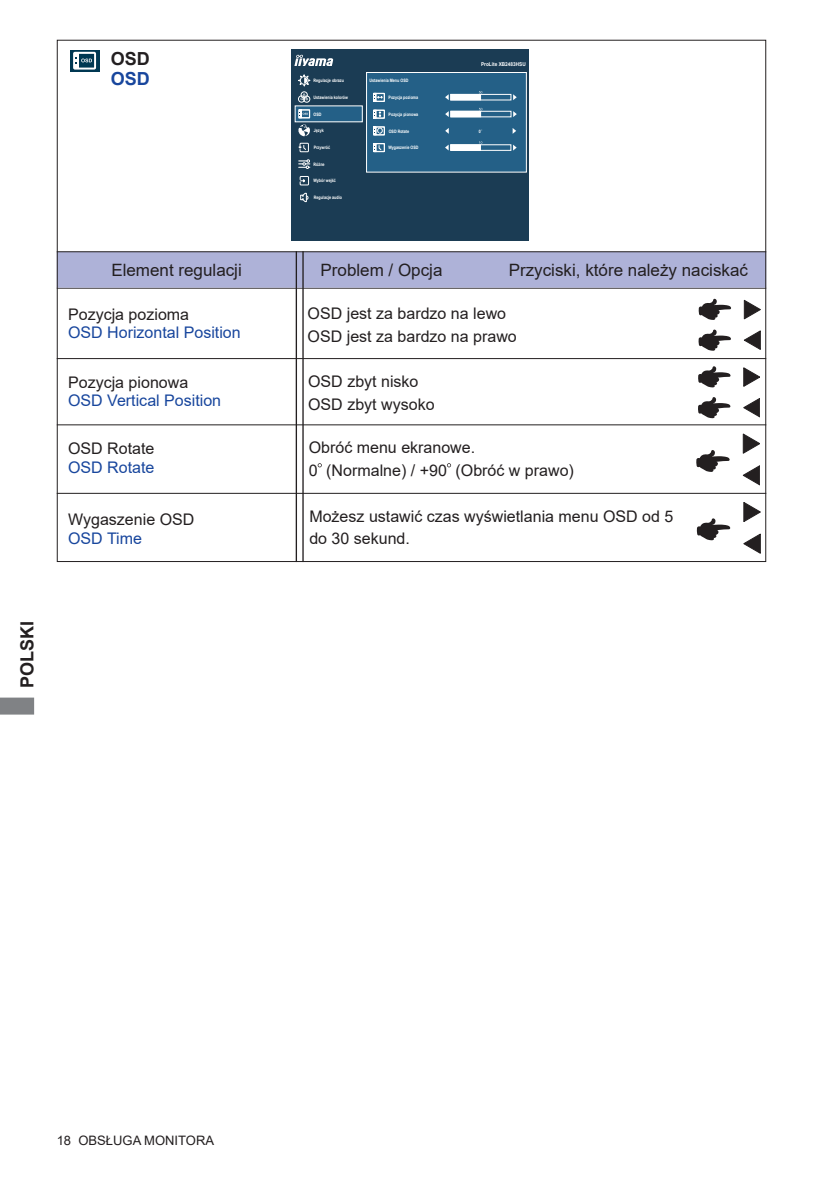
<style>
.page{position:relative;width:840px;height:1191px;background:#fff}
.page>*{position:absolute;margin:0;border:0;box-sizing:border-box;transform-origin:0 0}
.t1{font:700 18px "Arial";color:#231f20}
.t2{font:700 18px "Arial";color:#18469d}
.t3{font:17px "Arial";color:#231f20}
.t4{font:16px/22.6px "Arial";color:#231f20}
.t5{font:16px "Arial";color:#18469d}
.t6{font:13px "Arial";color:#231f20}
.t7{font:700 5.2px "Arial";color:#fff;scale:.9 1}
.t8{font:700 4.6px "Arial";color:#fff;scale:.8 1}
</style>
<div class="page">
<svg style="left:0;top:697px;width:34px;height:17px"></svg>
<hr style="left:57px;top:288px;width:708px;height:1px;background:#231f20">
<hr style="left:57px;top:493px;width:708px;height:1px;background:#231f20">
<div style="left:57px;top:252px;width:708px;height:36px;background:#aeb2d8;border:2px solid #aeb2d8"></div>
<hr style="left:57px;top:251px;width:708px;height:1px;background:#231f20">
<hr style="left:295px;top:251px;width:2px;height:311px;background:#231f20">
<hr style="left:302px;top:251px;width:1px;height:311px;background:#231f20">
<svg style="left:696px;top:518px;width:34px;height:22px"></svg>
<svg style="left:743px;top:533px;width:17px;height:20px"></svg>
<svg style="left:743px;top:502px;width:17px;height:20px"></svg>
<hr style="left:57px;top:358px;width:708px;height:1px;background:#231f20">
<svg style="left:698px;top:299px;width:33px;height:21px"></svg>
<svg style="left:743px;top:330px;width:17px;height:20px"></svg>
<svg style="left:743px;top:300px;width:17px;height:19px"></svg>
<svg style="left:698px;top:329px;width:33px;height:22px"></svg>
<svg style="left:698px;top:366px;width:32px;height:21px"></svg>
<svg style="left:743px;top:398px;width:16px;height:19px"></svg>
<svg style="left:743px;top:367px;width:16px;height:20px"></svg>
<svg style="left:698px;top:397px;width:32px;height:21px"></svg>
<hr style="left:57px;top:424px;width:708px;height:1px;background:#231f20">
<svg style="left:317px;top:463px;width:4px;height:4px"></svg>
<svg style="left:447px;top:463px;width:4px;height:4px"></svg>
<svg style="left:696px;top:450px;width:33px;height:22px"></svg>
<svg style="left:742px;top:465px;width:17px;height:20px"></svg>
<svg style="left:742px;top:434px;width:17px;height:20px"></svg>
<svg style="left:70px;top:50px;width:29px;height:22px"></svg>
<div style="left:73px;top:52px;width:23px;height:18px;border:2px solid #fff"></div>
<hr style="left:74px;top:53px;width:4px;height:16px;background:#fff">
<svg style="left:75px;top:57px;width:17px;height:7px"></svg>
<div style="left:291px;top:50px;width:237px;height:191px;background:#1b3c54"></div>
<div style="left:366px;top:72px;width:160px;height:100px;background:#246087"></div>
<div style="left:366px;top:72px;width:160px;height:100px;border:1px solid #fff"></div>
<svg style="left:294px;top:55px;width:39px;height:11px"></svg>
<div style="left:450px;top:94px;width:30px;height:6px;background:#fff"></div>
<div style="left:450px;top:94px;width:61px;height:6px;border:1px solid #fff"></div>
<svg style="left:513px;top:94px;width:3px;height:6px"></svg>
<div style="left:450px;top:145px;width:30px;height:5px;background:#fff"></div>
<div style="left:450px;top:144px;width:61px;height:7px;border:1px solid #fff"></div>
<svg style="left:513px;top:145px;width:3px;height:6px"></svg>
<div style="left:373px;top:93px;width:11px;height:9px;border:1px solid #fff"></div>
<svg style="left:373px;top:93px;width:9px;height:8px"></svg>
<div style="left:373px;top:126px;width:11px;height:9px;border:1px solid #fff"></div>
<svg style="left:373px;top:127px;width:9px;height:8px"></svg>
<div style="left:373px;top:143px;width:11px;height:9px;border:1px solid #fff"></div>
<svg style="left:373px;top:143px;width:8px;height:9px"></svg>
<div style="left:295px;top:106px;width:67px;height:16px;background:#246087"></div>
<svg style="left:298px;top:75px;width:12px;height:11px"></svg>
<svg style="left:298px;top:159px;width:12px;height:10px"></svg>
<div style="left:298px;top:96px;width:7px;height:6px;border:1px solid #fff;border-radius:50%"></div>
<div style="left:303px;top:96px;width:7px;height:6px;border:1px solid #fff;border-radius:50%"></div>
<svg style="left:300px;top:92px;width:7px;height:8px"></svg>
<div style="left:298px;top:109px;width:12px;height:9px;border:1px solid #fff"></div>
<svg style="left:299px;top:110px;width:9px;height:8px"></svg>
<svg style="left:298px;top:125px;width:12px;height:11px"></svg>
<div style="left:299px;top:143px;width:9px;height:9px;border:1px solid #fff"></div>
<svg style="left:298px;top:145px;width:8px;height:5px"></svg>
<div style="left:299px;top:176px;width:10px;height:9px;border:1px solid #fff"></div>
<svg style="left:300px;top:179px;width:5px;height:3px"></svg>
<svg style="left:300px;top:193px;width:8px;height:9px"></svg>
<div style="left:450px;top:111px;width:30px;height:6px;background:#fff"></div>
<div style="left:450px;top:111px;width:61px;height:6px;border:1px solid #fff"></div>
<svg style="left:513px;top:111px;width:3px;height:6px"></svg>
<div style="left:373px;top:110px;width:11px;height:9px;border:1px solid #fff"></div>
<svg style="left:373px;top:110px;width:8px;height:8px"></svg>
<svg style="left:512px;top:128px;width:4px;height:6px"></svg>
<p class="t1" style="left:14px;top:688px;width:69px;rotate:-90deg">POLSKI</p>
<p class="t1" style="left:111px;top:46px;width:41px">OSD</p>
<p class="t2" style="left:111px;top:66px;width:41px">OSD</p>
<p class="t8" style="left:313px;top:77px;width:40px">Regulacje obrazu</p>
<p class="t8" style="left:313px;top:94px;width:44px">Ustawienia kolorów</p>
<p class="t8" style="left:313px;top:111px;width:11px">OSD</p>
<p class="t8" style="left:313px;top:144px;width:22px">Przywróć</p>
<p class="t8" style="left:313px;top:127px;width:14px">Język</p>
<p class="t8" style="left:313px;top:161px;width:15px">Różne</p>
<p class="t8" style="left:313px;top:178px;width:30px">Wybór wejść</p>
<p class="t8" style="left:313px;top:194px;width:37px">Regulacje audio</p>
<p class="t8" style="left:369px;top:77px;width:50px">Ustawienia Menu OSD</p>
<p class="t8" style="left:388px;top:94px;width:39px">Pozycja pozioma</p>
<p class="t8" style="left:388px;top:111px;width:39px">Pozycja pionowa</p>
<p class="t8" style="left:388px;top:128px;width:27px">OSD Rotate</p>
<p class="t8" style="left:388px;top:145px;width:39px">Wygaszenie OSD</p>
<p class="t7" style="left:481px;top:61px;width:51px">ProLite XB2483HSU</p>
<p class="t8" style="left:478px;top:128px;width:6px">0˚</p>
<p class="t3" style="left:111px;top:258px;width:132px">Element regulacji</p>
<p class="t3" style="left:320px;top:258px;width:123px">Problem / Opcja</p>
<p class="t3" style="left:508px;top:258px;width:241px">Przyciski, które należy naciskać</p>
<p class="t4" style="left:68px;top:303px;width:122px">Pozycja pozioma</p>
<p class="t5" style="left:68px;top:321px;width:174px">OSD Horizontal Position</p>
<p class="t4" style="left:68px;top:371px;width:122px">Pozycja pionowa</p>
<p class="t5" style="left:68px;top:389px;width:154px">OSD Vertical Position</p>
<p class="t4" style="left:307px;top:302px;width:210px">OSD jest za bardzo na lewo<br>OSD jest za bardzo na prawo</p>
<p class="t4" style="left:308px;top:370px;width:128px">OSD zbyt nisko<br>OSD zbyt wysoko</p>
<p class="t4" style="left:68px;top:437px;width:88px">OSD Rotate</p>
<p class="t5" style="left:68px;top:456px;width:88px">OSD Rotate</p>
<p class="t4" style="left:308px;top:436px;width:266px">Obróć menu ekranowe.<br>0 (Normalne) / +90 (Obróć w prawo)</p>
<p class="t4" style="left:68px;top:508px;width:128px">Wygaszenie OSD</p>
<p class="t5" style="left:68px;top:527px;width:75px">OSD Time</p>
<p class="t4" style="left:309px;top:504px;width:365px">Możesz ustawić czas wyświetlania menu OSD od 5 do 30 sekund.</p>
<p class="t6" style="left:57px;top:1131px;width:159px">18 OBSŁUGA MONITORA</p>
</div>
